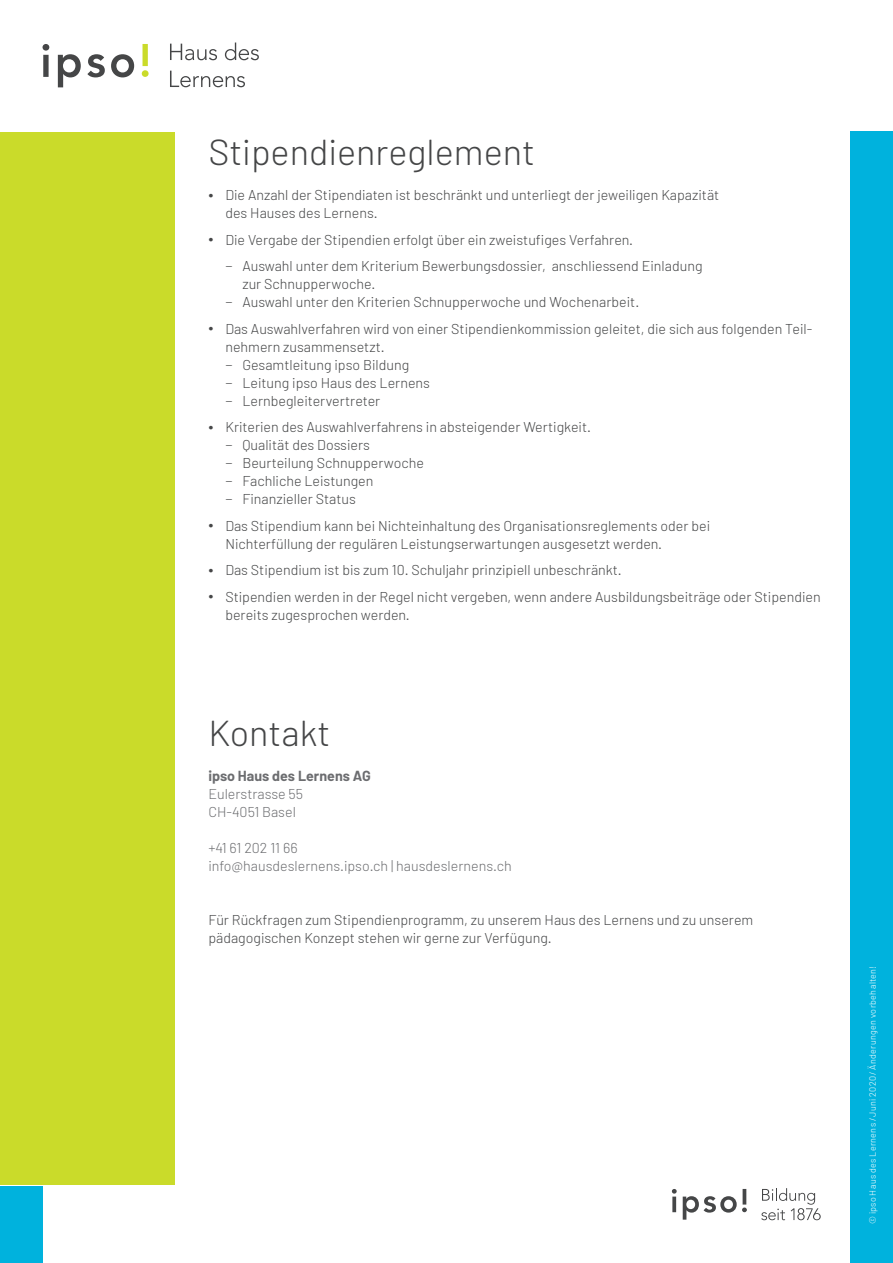
<style>
.page{position:relative;width:893px;height:1263px;background:#fff}
.page>*{position:absolute;margin:0;border:0;box-sizing:border-box;transform-origin:0 0}
.Untertitel_Stipendie{font:300 36px "Barlow";color:#454647}
.Fliesstext{font:300 14.25px/18px "Barlow";color:#454647}
.t1{font:300 14.25px "Barlow";color:#6c6d70}
.t2{font:700 14.25px "Barlow";color:#6c6d70}
.Marginaltext{font:300 9px "Barlow";letter-spacing:.03em;color:#fff}
.s1{font-size:16.5px}
</style>
<div class="page">
<div style="left:850px;top:132px;width:43px;height:1131px;background:#00b2dd"></div>
<div style="left:0;top:1186px;width:43px;height:77px;background:#00b2dd"></div>
<div style="left:0;top:132px;width:174px;height:1052px;background:#cadb2a"></div>
<svg style="left:43px;top:44px;width:6px;height:33px"></svg>
<svg style="left:142px;top:44px;width:7px;height:33px"></svg>
<svg style="left:111px;top:54px;width:23px;height:23px"></svg>
<svg style="left:58px;top:54px;width:23px;height:33px"></svg>
<svg style="left:87px;top:54px;width:18px;height:23px"></svg>
<svg style="left:170px;top:43px;width:89px;height:17px"></svg>
<svg style="left:170px;top:71px;width:75px;height:16px"></svg>
<svg style="left:672px;top:1189px;width:5px;height:23px"></svg>
<svg style="left:683px;top:1189px;width:64px;height:30px"></svg>
<svg style="left:761px;top:1188px;width:60px;height:32px"></svg>
<p class="Untertitel_Stipendie" style="left:208px;top:130px;width:328px">Stipendienreglement</p>
<p class="Fliesstext" style="left:225px;top:186px;width:495px;text-indent:-17px"><span class="s1">•</span> Die Anzahl der Stipendiaten ist beschränkt und unterliegt der jeweiligen Kapazität des Hauses des Lernens.</p>
<p class="Fliesstext" style="left:208px;top:230px;width:426px"><span class="s1">•</span> Die Vergabe der Stipendien erfolgt über ein zweistufiges Verfahren.</p>
<p class="Fliesstext" style="left:242px;top:257px;width:462px;text-indent:-17px">− Auswahl unter dem Kriterium Bewerbungsdossier, anschliessend Einladung zur Schnupperwoche.</p>
<p class="Fliesstext" style="left:225px;top:293px;width:415px">− Auswahl unter den Kriterien Schnupperwoche und Wochenarbeit.</p>
<p class="Fliesstext" style="left:225px;top:319px;width:588px;text-indent:-17px"><span class="s1">•</span> Das Auswahlverfahren wird von einer Stipendienkommission geleitet, die sich aus folgenden Teil&shy;nehmern zusammensetzt.</p>
<p class="Fliesstext" style="left:225px;top:355px;width:185px">− Gesamtleitung ipso Bildung</p>
<p class="Fliesstext" style="left:225px;top:373px;width:206px">− Leitung ipso Haus des Lernens</p>
<p class="Fliesstext" style="left:225px;top:391px;width:157px">− Lernbegleitervertreter</p>
<p class="Fliesstext" style="left:208px;top:418px;width:384px"><span class="s1">•</span> Kriterien des Auswahlverfahrens in absteigender Wertigkeit.</p>
<p class="Fliesstext" style="left:225px;top:436px;width:146px">− Qualität des Dossiers</p>
<p class="Fliesstext" style="left:225px;top:454px;width:200px">− Beurteilung Schnupperwoche</p>
<p class="Fliesstext" style="left:225px;top:472px;width:150px">− Fachliche Leistungen</p>
<p class="Fliesstext" style="left:225px;top:490px;width:132px">− Finanzieller Status</p>
<p class="Fliesstext" style="left:225px;top:516px;width:486px;text-indent:-17px"><span class="s1">•</span> Das Stipendium kann bei Nichteinhaltung des Organisationsreglements oder bei<br>Nichterfüllung der regulären Leistungserwartungen ausgesetzt werden.</p>
<p class="Fliesstext" style="left:208px;top:561px;width:415px"><span class="s1">•</span> Das Stipendium ist bis zum 10. Schuljahr prinzipiell unbeschränkt.</p>
<p class="Fliesstext" style="left:225px;top:587px;width:597px;text-indent:-17px"><span class="s1">•</span> Stipendien werden in der Regel nicht vergeben, wenn andere Ausbildungsbeiträge oder Stipendien bereits zugesprochen werden.</p>
<p class="Untertitel_Stipendie" style="left:208px;top:710px;width:124px">Kontakt</p>
<p class="t2" style="left:208px;top:767px;width:164px">ipso Haus des Lernens AG</p>
<p class="t1" style="left:208px;top:785px;width:96px">Eulerstrasse 55</p>
<p class="t1" style="left:208px;top:803px;width:89px">CH-4051 Basel</p>
<p class="t1" style="left:208px;top:839px;width:91px">+41 61 202 11 66</p>
<p class="t1" style="left:208px;top:857px;width:305px">info@hausdeslernens.ipso.ch | hausdeslernens.ch</p>
<p class="Fliesstext" style="left:208px;top:910px;width:546px">Für Rückfragen zum Stipendienprogramm, zu unserem Haus des Lernens und zu unserem pädagogischen Konzept stehen wir gerne zur Verfügung.</p>
<p class="Marginaltext" style="left:867px;top:1224px;width:260px;rotate:-90deg">© ipso Haus des Lernens / Juni 2020 / Änderungen vorbehalten!</p>
</div>
